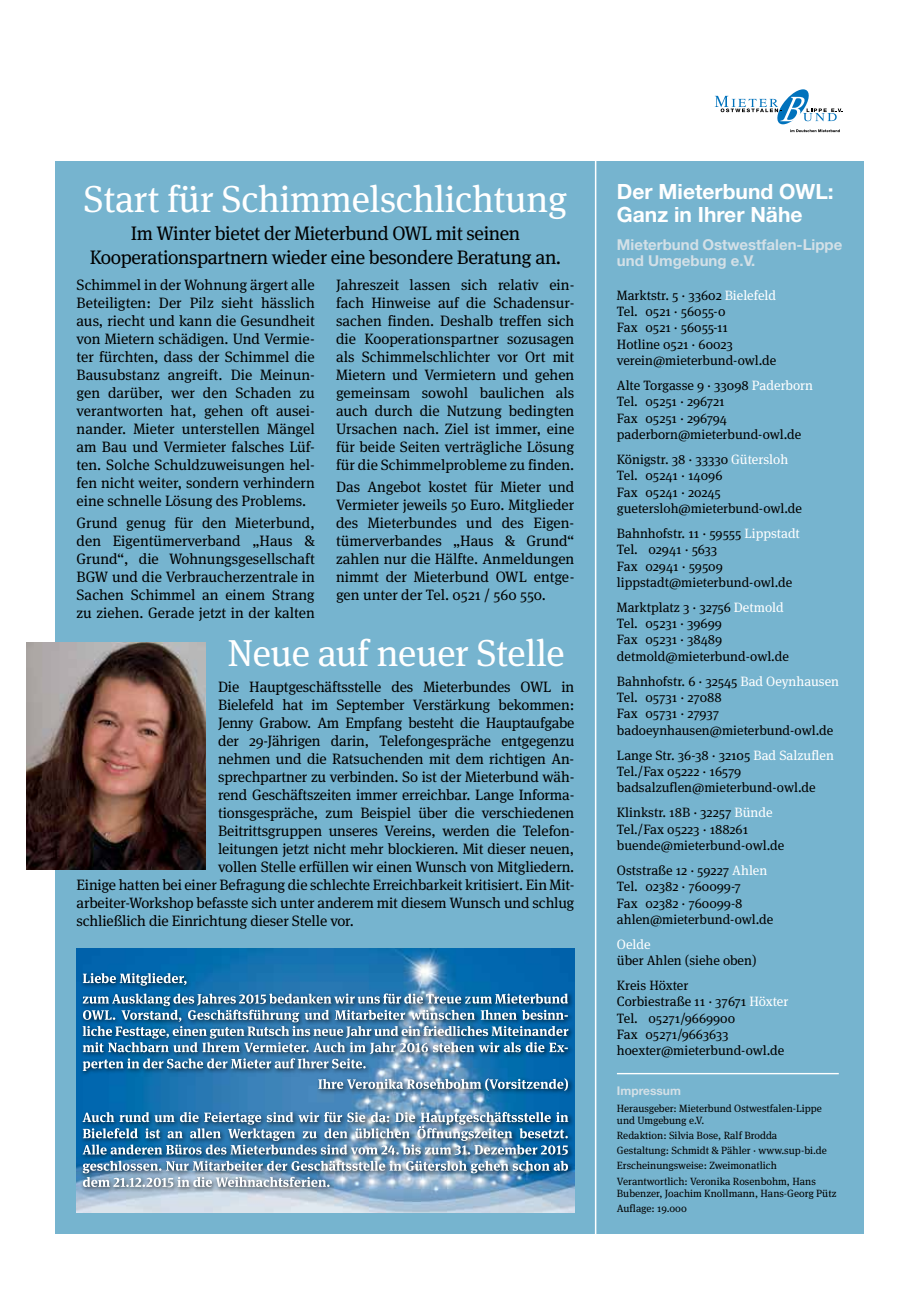
<style>
.page{position:relative;width:919px;height:1289px;background:#fff}
.page>*{position:absolute;margin:0;border:0;box-sizing:border-box;transform-origin:0 0}
.t1{font:37.5px "Meta Serif";letter-spacing:-.01em;color:#fff}
.t2{font:700 21px/22.6px "Helvetica Neue";color:#fff}
.t3{font:19.5px/23.4px "Meta Serif";letter-spacing:-.02em;color:#000;text-align:center}
.t4{font:15px/18px "Meta Serif";letter-spacing:-.01em;color:#000;text-align:justify}
.t5{font:700 15px/16.4px "Helvetica Neue";color:#d3e0e7}
.t6{font:13.5px/16.4px "Meta Serif";color:#000}
.t7{font:13.5px "Meta Serif";color:#fff}
.t8{font:700 12px "Helvetica Neue";color:#d3e0e7}
.t9{font:10.5px/15.1px "Meta Serif";color:#000}
.s1{color:#fff}
</style>
<div class="page">
<div style="left:55px;top:162px;width:808px;height:1071px;background:#76b4cf"></div>
<svg style="left:714px;top:89px;width:128px;height:43px"></svg>
<hr style="left:595px;top:132px;width:1px;height:1144px;background:#fff">
<hr style="left:617px;top:1072px;width:221px;height:2px;background:#fff">
<img style="left:27px;top:642px;width:178px;height:228px">
<img style="left:77px;top:948px;width:497px;height:264px">
<div style="left:80px;top:970px;width:494px;height:222px;background:#000;opacity:.75"></div>
<img style="left:83px;top:1160px;width:485px;height:27px">
<svg style="left:82px;top:1111px;width:486px;height:43px;background:#6392b4"></svg>
<svg style="left:318px;top:1078px;width:250px;height:12px;background:#779cb8"></svg>
<svg style="left:83px;top:993px;width:485px;height:77px;background:#548ab1"></svg>
<svg style="left:83px;top:973px;width:103px;height:12px"></svg>
<h1 class="t1" style="left:84px;top:178px;width:485px">Start für Schimmelschlichtung</h1>
<h3 class="t3" style="left:90px;top:221px;width:473px">Im Winter bietet der Mieterbund OWL mit seinen<br>Kooperationspartnern wieder eine besondere Beratung an.</h3>
<p class="t4" style="left:77px;top:276px;width:240px">Schimmel in der Wohnung ärgert alle Beteiligten: Der Pilz sieht hässlich aus, riecht und kann die Gesundheit von Mietern schädigen. Und Vermie&shy;ter fürchten, dass der Schimmel die Bausubstanz angreift. Die Meinun&shy;gen darüber, wer den Schaden zu verantworten hat, gehen oft ausei&shy;nander. Mieter unterstellen Mängel am Bau und Vermieter falsches Lüf&shy;ten. Solche Schuldzuweisungen hel&shy;fen nicht weiter, sondern verhindern eine schnelle Lösung des Problems.</p>
<p class="t4" style="left:77px;top:514px;width:240px">Grund genug für den Mieterbund, den Eigentümerverband „Haus &amp; Grund“, die Wohnungsgesellschaft BGW und die Verbraucherzentrale in Sachen Schimmel an einem Strang zu ziehen. Gerade jetzt in der kalten</p>
<p class="t4" style="left:336px;top:276px;width:240px">Jahreszeit lassen sich relativ ein&shy;fach Hinweise auf die Schadensur&shy;sachen finden. Deshalb treffen sich die Kooperationspartner sozusagen als Schimmelschlichter vor Ort mit Mietern und Vermietern und gehen gemeinsam sowohl baulichen als auch durch die Nutzung bedingten Ursachen nach. Ziel ist immer, eine für beide Seiten verträgliche Lösung für die Schimmelprobleme zu finden.</p>
<p class="t4" style="left:336px;top:478px;width:240px">Das Angebot kostet für Mieter und Vermieter jeweils 50 Euro. Mitglieder des Mieterbundes und des Eigen&shy;tümerverbandes „Haus &amp; Grund“ zahlen nur die Hälfte. Anmeldungen nimmt der Mieterbund OWL entge&shy;gen unter der Tel. 0521 / 560 550.</p>
<h1 class="t1" style="left:227px;top:631px;width:338px">Neue auf neuer Stelle</h1>
<p class="t4" style="left:218px;top:677px;width:358px">Die Hauptgeschäftsstelle des Mieterbundes OWL in</p>
<p class="t4" style="left:218px;top:695px;width:358px">Bielefeld hat im September Verstärkung bekommen:</p>
<p class="t4" style="left:218px;top:713px;width:358px">Jenny Grabow. Am Empfang besteht die Hauptaufgabe</p>
<p class="t4" style="left:218px;top:731px;width:358px">der 29-Jährigen darin, Telefongespräche entgegenzu</p>
<p class="t4" style="left:218px;top:749px;width:358px">nehmen und die Ratsuchenden mit dem richtigen An-</p>
<p class="t4" style="left:218px;top:767px;width:358px">sprechpartner zu verbinden. So ist der Mieterbund wäh-</p>
<p class="t4" style="left:218px;top:785px;width:358px">rend Geschäftszeiten immer erreichbar. Lange Informa-</p>
<p class="t4" style="left:218px;top:803px;width:358px">tionsgespräche, zum Beispiel über die verschiedenen</p>
<p class="t4" style="left:218px;top:821px;width:358px">Beitrittsgruppen unseres Vereins, werden die Telefon-</p>
<p class="t4" style="left:218px;top:839px;width:358px">leitungen jetzt nicht mehr blockieren. Mit dieser neuen,</p>
<p class="t4" style="left:218px;top:857px;width:358px">vollen Stelle erfüllen wir einen Wunsch von Mitgliedern.</p>
<p class="t4" style="left:77px;top:875px;width:499px">Einige hatten bei einer Befragung die schlechte Erreichbarkeit kritisiert. Ein Mit-</p>
<p class="t4" style="left:77px;top:893px;width:499px">arbeiter-Workshop befasste sich unter anderem mit diesem Wunsch und schlug</p>
<p class="t4" style="left:77px;top:911px;width:279px">schließlich die Einrichtung dieser Stelle vor.</p>
<h2 class="t2" style="left:617px;top:180px;width:218px">Der Mieterbund OWL:<br>Ganz in Ihrer Nähe</h2>
<p class="t5" style="left:617px;top:236px;width:227px">Mieterbund Ostwestfalen-Lippe und Umgebung e.V.</p>
<p class="t6" style="left:617px;top:287px;width:161px">Marktstr. 5 · 33602 <span class="s1">Bielefeld<br></span>Tel. 0521 · 56055-0<br>Fax 0521 · 56055-11<br>Hotline 0521 · 60023 verein@mieterbund-owl.de</p>
<p class="t6" style="left:617px;top:377px;width:198px">Alte Torgasse 9 · 33098 <span class="s1">Paderborn<br></span>Tel. 05251 · 296721<br>Fax 05251 · 296794 paderborn@mieterbund-owl.de</p>
<p class="t6" style="left:617px;top:451px;width:187px">Königstr. 38 · 33330 <span class="s1">Gütersloh<br></span>Tel. 05241 · 14096<br>Fax 05241 · 20245 guetersloh@mieterbund-owl.de</p>
<p class="t6" style="left:617px;top:525px;width:184px">Bahnhofstr. 11 · 59555 <span class="s1">Lippstadt<br></span>Tel. 02941 · 5633<br>Fax 02941 · 59509 lippstadt@mieterbund-owl.de</p>
<p class="t6" style="left:617px;top:598px;width:173px">Marktplatz 3 · 32756 <span class="s1">Detmold<br></span>Tel. 05231 · 39699<br>Fax 05231 · 38489 detmold@mieterbund-owl.de</p>
<p class="t6" style="left:617px;top:672px;width:224px">Bahnhofstr. 6 · 32545 <span class="s1">Bad Oeynhausen<br></span>Tel. 05731 · 27088<br>Fax 05731 · 27937 badoeynhausen@mieterbund-owl.de</p>
<p class="t6" style="left:617px;top:746px;width:218px">Lange Str. 36-38 · 32105 <span class="s1">Bad Salzuflen<br></span>Tel./Fax 05222 · 16579 badsalzuflen@mieterbund-owl.de</p>
<p class="t6" style="left:617px;top:804px;width:169px">Klinkstr. 18B · 32257 <span class="s1">Bünde<br></span>Tel./Fax 05223 · 188261 buende@mieterbund-owl.de</p>
<p class="t6" style="left:617px;top:861px;width:158px">Oststraße 12 · 59227 <span class="s1">Ahlen<br></span>Tel. 02382 · 760099-7<br>Fax 02382 · 760099-8 ahlen@mieterbund-owl.de</p>
<p class="t7" style="left:617px;top:936px;width:35px">Oelde</p>
<p class="t6" style="left:617px;top:947px;width:141px;line-height:24.9px">über Ahlen (siehe oben)<br>Kreis Höxter</p>
<p class="t6" style="left:617px;top:993px;width:173px">Corbiestraße 11 · 37671 <span class="s1">Höxter<br></span>Tel. 05271/9669900<br>Fax 05271/9663633 hoexter@mieterbund-owl.de</p>
<p class="t8" style="left:617px;top:1083px;width:65px">Impressum</p>
<p class="t9" style="left:617px;top:1101px;width:206px;line-height:12.1px">Herausgeber: Mieterbund Ostwestfalen-Lippe und Umgebung e.V.</p>
<p class="t9" style="left:617px;top:1127px;width:211px">Redaktion: Silvia Bose, Ralf Brodda Gestaltung: Schmidt &amp; Pähler · www.sup-bi.de Erscheinungsweise: Zweimonatlich Verantwortlich: Veronika Rosenbohm, Hans</p>
<p class="t9" style="left:617px;top:1184px;width:221px;line-height:15.8px">Bubenzer, Joachim Knollmann, Hans-Georg Pütz<br>Auflage: 19.000</p>
</div>
